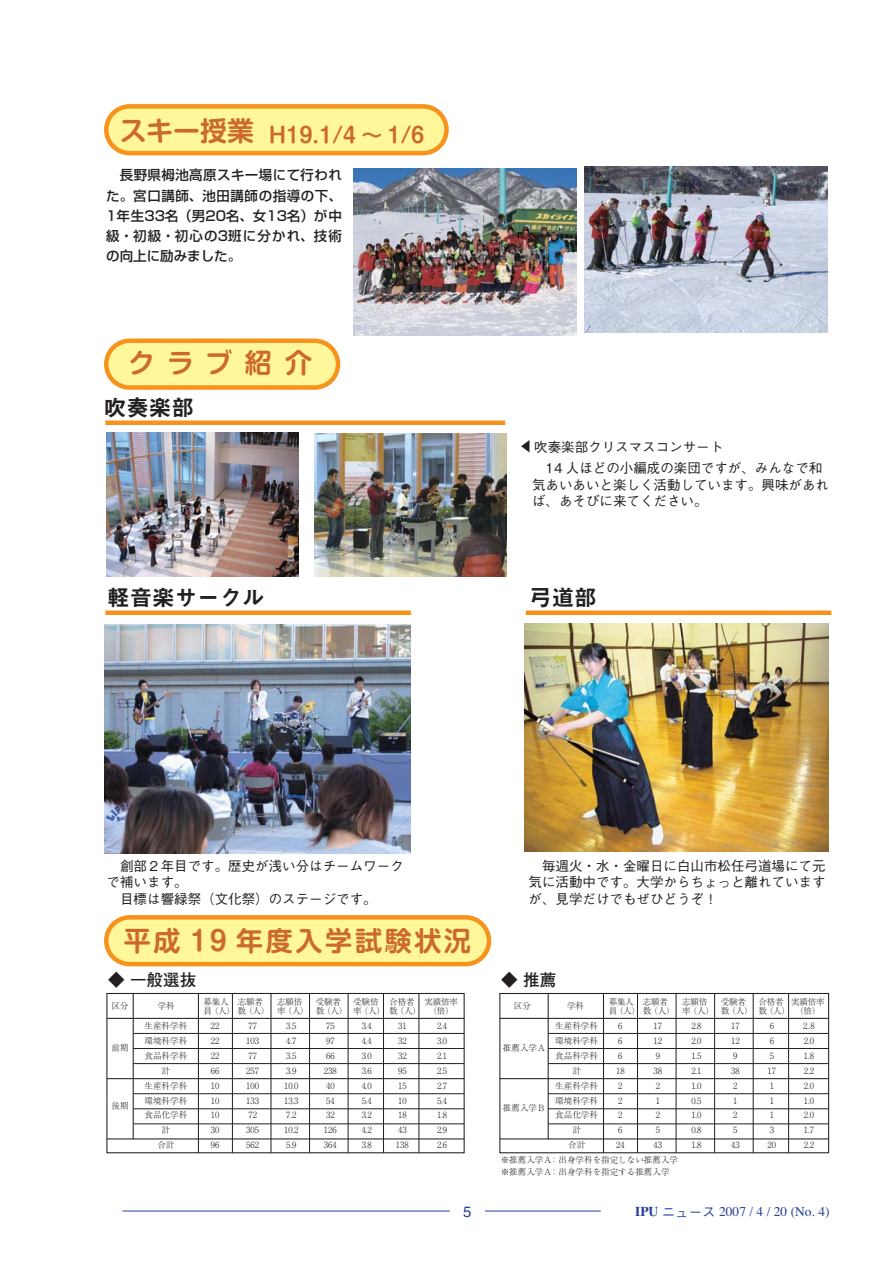
<style>
.page{position:relative;width:893px;height:1263px;background:#fff}
.page>*{position:absolute;margin:0;border:0;box-sizing:border-box;transform-origin:0 0}
.t1{font:27px "Shin M Go Pro De Bold 90 pv RKSJ H";letter-spacing:.1em;color:#cc6a2c}
.t2{font:22.5px "Midashi Go Pr 5 MB31 90 pv RKSJ H";color:#231f20}
.t3{font:21px "Shin M Go Pro De Bold 90 pv RKSJ H";color:#cc6a2c}
.t4{font:16.5px "Futo Go B101 Pr 5 Bold 90 pv RKSJ H";color:#231f20}
.t5{font:15px "Helvetica";color:#223f99}
.t6{font:13.5px/16.5px "Gothic BBB Pr 5 Medium 90 pv RKSJ H";color:#231f20}
.t7{font:13.5px/20.2px "Shin Go Pr 5 Medium 90 pv RKSJ H";letter-spacing:.02em;color:#231f20;text-align:justify}
.t8{font:13.5px "Times";color:#223f99}
.t9{font:8.55px/15px "Ryumin Pr 5 Light 90 pv RKSJ H";color:#231f20}
.s1{font-size:27px}
.s2{font-weight:700}
.s3{font-family:"Gothic BBB Pr 5 Medium 90 pv RKSJ H"}
</style>
<div class="page">
<hr style="left:122px;top:1211px;width:479px;height:1px;background:#223f99">
<div style="left:450px;top:1209px;width:35px;height:6px;background:#fff"></div>
<div style="left:106px;top:106px;width:340px;height:47px;background:#fff799;border-radius:23px"></div>
<div style="left:104px;top:104px;width:345px;height:51px;border:4px solid #f7931d;border-radius:23px"></div>
<div style="left:106px;top:341px;width:232px;height:47px;background:#fff799;border-radius:23px"></div>
<div style="left:104px;top:339px;width:236px;height:51px;border:4px solid #f7931d;border-radius:23px"></div>
<div style="left:106px;top:917px;width:383px;height:47px;background:#fff799;border-radius:23px"></div>
<div style="left:104px;top:915px;width:387px;height:51px;border:4px solid #f7931d;border-radius:23px"></div>
<img style="left:585px;top:166px;width:242px;height:167px">
<img style="left:354px;top:169px;width:222px;height:166px">
<img style="left:106px;top:433px;width:192px;height:144px">
<img style="left:315px;top:433px;width:192px;height:144px">
<img style="left:105px;top:624px;width:306px;height:230px">
<img style="left:525px;top:624px;width:303px;height:227px">
<div style="left:105px;top:420px;width:400px;height:5px;background:#f7931d"></div>
<hr style="left:105px;top:611px;width:306px;height:4px;background:#f7931d">
<hr style="left:526px;top:611px;width:305px;height:4px;background:#f7931d">
<svg style="left:106px;top:993px;width:724px;height:161px"></svg>
<hr style="left:637px;top:993px;width:1px;height:160px;background:#231f20">
<hr style="left:676px;top:993px;width:1px;height:160px;background:#231f20">
<hr style="left:714px;top:993px;width:1px;height:160px;background:#231f20">
<hr style="left:753px;top:993px;width:1px;height:160px;background:#231f20">
<hr style="left:788px;top:993px;width:1px;height:160px;background:#231f20">
<hr style="left:500px;top:1018px;width:328px;height:1px;background:#231f20">
<hr style="left:548px;top:1033px;width:280px;height:1px;background:#231f20">
<hr style="left:548px;top:1048px;width:280px;height:1px;background:#231f20">
<hr style="left:548px;top:1063px;width:280px;height:1px;background:#231f20">
<hr style="left:500px;top:1078px;width:328px;height:1px;background:#231f20">
<hr style="left:548px;top:1093px;width:280px;height:1px;background:#231f20">
<hr style="left:548px;top:1108px;width:280px;height:1px;background:#231f20">
<hr style="left:548px;top:1124px;width:280px;height:1px;background:#231f20">
<hr style="left:500px;top:1138px;width:328px;height:1px;background:#231f20">
<h3 class="t3" style="left:120px;top:127px;width:306px"><span class="s1">スキー授業</span> H19.1/4 ～ 1/6</h3>
<h3 class="t7" style="left:106px;top:167px;width:237px">　長野県栂池高原スキー場にて行われた。宮口講師、池田講師の指導の下、1年生33名（男20名、女13名）が中級・初級・初心の3班に分かれ、技術の向上に励みました。</h3>
<h1 class="t1" style="left:128px;top:353px;width:186px">クラブ紹介</h1>
<h2 class="t2" style="left:104px;top:399px;width:91px">吹奏楽部</h2>
<h2 class="t2" style="left:107px;top:589px;width:159px">軽音楽サークル</h2>
<h3 class="t6" style="left:520px;top:453px;width:15px;rotate:-90deg">▲</h3>
<h3 class="t6" style="left:532px;top:438px;width:292px;line-height:21.3px">吹奏楽部クリスマスコンサート<br>　14 人ほどの小編成の楽団ですが、みんなで和</h3>
<h3 class="t6" style="left:532px;top:478px;width:298px">気あいあいと楽しく活動しています。興味があれば、あそびに来てください。</h3>
<h2 class="t2" style="left:529px;top:589px;width:69px">弓道部</h2>
<h3 class="t6" style="left:107px;top:859px;width:298px">　創部２年目です。歴史が浅い分はチームワークで補います。<br>　目標は響緑祭（文化祭）のステージです。</h3>
<h1 class="t1" style="left:124px;top:931px;width:349px">平成 19 年度入学試験状況</h1>
<h3 class="t6" style="left:528px;top:859px;width:299px;text-align:justify">　毎週火・水・金曜日に白山市松任弓道場にて元気に活動中です。大学からちょっと離れていますが、見学だけでもぜひどうぞ！</h3>
<h3 class="t4" style="left:108px;top:974px;width:90px">◆ 一般選抜</h3>
<h3 class="t4" style="left:501px;top:974px;width:56px">◆ 推薦</h3>
<p class="t9" style="left:111px;top:1000px;width:19px">区分</p>
<p class="t9" style="left:158px;top:1000px;width:19px">学科</p>
<p class="t9" style="left:204px;top:999px;width:67px;line-height:8.6px">募集人<br>員（人）数（人）</p>
<p class="t9" style="left:238px;top:996px;width:27px">志願者</p>
<p class="t9" style="left:277px;top:999px;width:33px;line-height:8.6px">志願倍率（人）</p>
<p class="t9" style="left:316px;top:999px;width:33px;line-height:8.6px">受験者数（人）</p>
<p class="t9" style="left:353px;top:999px;width:33px;line-height:8.6px">受験倍率（人）</p>
<p class="t9" style="left:389px;top:999px;width:33px;line-height:8.6px">合格者数（人）</p>
<p class="t9" style="left:424px;top:999px;width:35px;line-height:8.6px;text-align:center">実績倍率（倍）</p>
<p class="t9" style="left:643px;top:996px;width:27px">志願者</p>
<p class="t9" style="left:682px;top:999px;width:33px;line-height:8.6px">志願倍率（人）</p>
<p class="t9" style="left:721px;top:999px;width:33px;line-height:8.6px">受験者数（人）</p>
<p class="t9" style="left:758px;top:999px;width:33px;line-height:8.6px">合格者数（人）</p>
<p class="t9" style="left:791px;top:999px;width:35px;line-height:8.6px;text-align:center">実績倍率（倍）</p>
<p class="t9" style="left:514px;top:1000px;width:19px">区分</p>
<p class="t9" style="left:567px;top:1000px;width:19px">学科</p>
<p class="t9" style="left:609px;top:999px;width:67px;line-height:8.6px">募集人<br>員（人）数（人）</p>
<p class="t9" style="left:111px;top:1041px;width:19px">前期</p>
<p class="t9" style="left:111px;top:1099px;width:19px">後期</p>
<p class="t9" style="left:145px;top:1019px;width:44px;text-align:center">生産科学科環境科学科食品科学科計<br>生産科学科環境科学科食品化学科計<br>合計</p>
<p class="t9" style="left:211px;top:1019px;width:10px;text-align:justify">22<br>22<br>22<br>66<br>10<br>10<br>10<br>30<br>96</p>
<p class="t9" style="left:246px;top:1019px;width:14px">77<br>103<br>77<br>257<br>100<br>133<br>72<br>305<br>562</p>
<p class="t9" style="left:284px;top:1019px;width:16px">3.5<br>4.7<br>3.5<br>3.9<br>10.0<br>13.3<br>7.2<br>10.2<br>5.9</p>
<p class="t9" style="left:324px;top:1019px;width:14px">75<br>97<br>66<br>238<br>40<br>54<br>32<br>126<br>364</p>
<p class="t9" style="left:362px;top:1019px;width:12px;text-align:justify">3.4<br>4.4<br>3.0<br>3.6<br>4.0<br>5.4<br>3.2<br>4.2<br>3.8</p>
<p class="t9" style="left:396px;top:1019px;width:14px">31<br>32<br>32<br>95<br>15<br>10<br>18<br>43<br>138</p>
<p class="t9" style="left:437px;top:1019px;width:12px;text-align:justify">2.4<br>3.0<br>2.1<br>2.5<br>2.7<br>5.4<br>1.8<br>2.9<br>2.6</p>
<p class="t9" style="left:503px;top:1041px;width:44px">推薦入学Ａ</p>
<p class="t9" style="left:503px;top:1102px;width:44px">推薦入学Ｂ</p>
<p class="t9" style="left:555px;top:1019px;width:44px;text-align:center">生産科学科環境科学科食品科学科計<br>生産科学科環境科学科食品化学科計<br>合計</p>
<p class="t9" style="left:616px;top:1019px;width:10px">6<br>6<br>6<br>18<br>2<br>2<br>2<br>6<br>24</p>
<p class="t9" style="left:653px;top:1019px;width:10px">17<br>12<br>9<br>38<br>2<br>1<br>2<br>5<br>43</p>
<p class="t9" style="left:691px;top:1019px;width:12px;text-align:justify">2.8<br>2.0<br>1.5<br>2.1<br>1.0<br>0.5<br>1.0<br>0.8<br>1.8</p>
<p class="t9" style="left:731px;top:1019px;width:10px">17<br>12<br>9<br>38<br>2<br>1<br>2<br>5<br>43</p>
<p class="t9" style="left:767px;top:1019px;width:10px">6<br>6<br>5<br>17<br>1<br>1<br>1<br>3<br>20</p>
<p class="t9" style="left:803px;top:1019px;width:13px;text-align:justify">2..8<br>2.0<br>1.8<br>2.2<br>2.0<br>1.0<br>2.0<br>1.7<br>2.2</p>
<p class="t9" style="left:501px;top:1155px;width:179px;line-height:12px">※推薦入学Ａ：出身学科を指定しない推薦入学※推薦入学Ａ：出身学科を指定する推薦入学</p>
<h3 class="t5" style="left:463px;top:1206px;width:10px">5</h3>
<h3 class="t8" style="left:635px;top:1207px;width:196px"><span class="s2">IPU</span> <span class="s3">ニュース</span> 2007 / 4 / 20 (No. 4)</h3>
</div>
